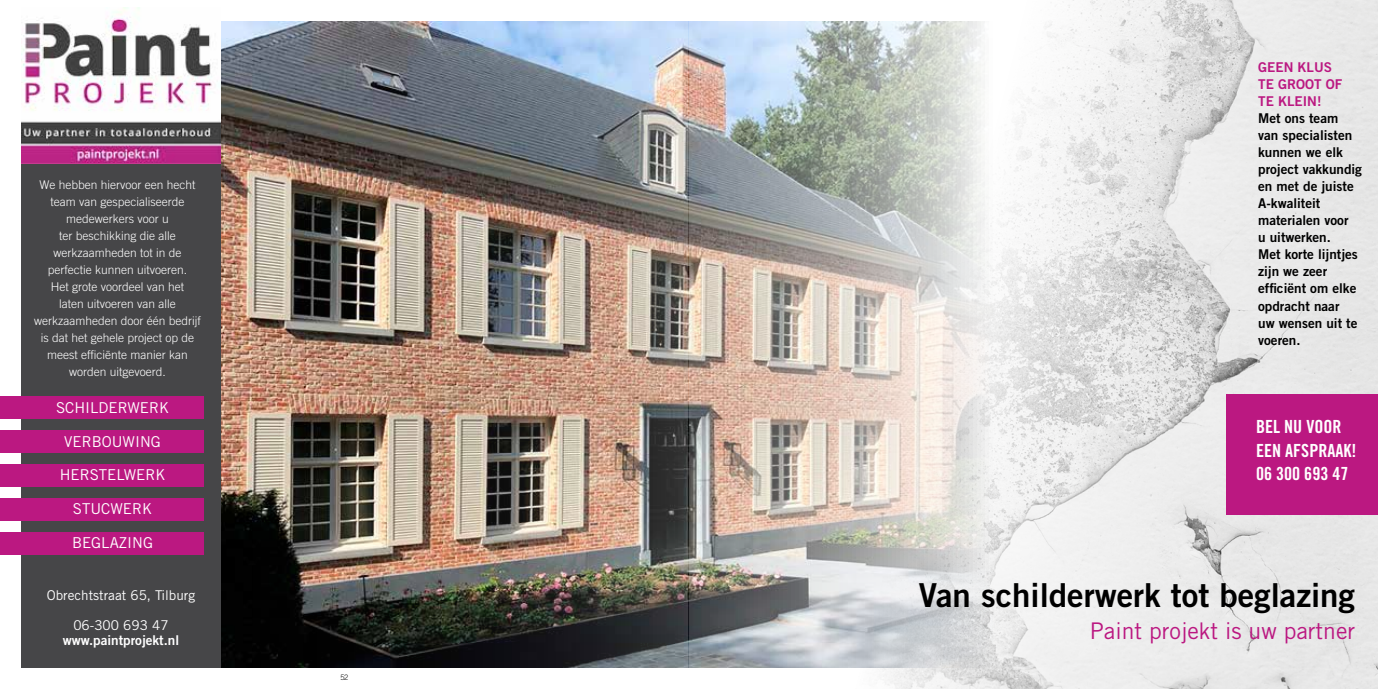
<style>
.page{position:relative;width:1378px;height:689px;background:#fff}
.page>*{position:absolute;margin:0;border:0;box-sizing:border-box;transform-origin:0 0}
.t1{font:33px "Trade Gothic LT Std Bd 2";color:#000}
.t2{font:22.95px "Trade Gothic LT Std";color:#bb1881}
.t3{font:18.15px/23.7px "Trade Gothic LT Std Bd Cn 20";color:#fff}
.t4{font:15px "Trade Gothic LT Std";color:#fff}
.t5{font:13.5px/17px "Trade Gothic LT Std Bd 2";color:#000}
.t6{font:13.5px "Trade Gothic LT Std";color:#fff}
.t7{font:13.5px/17px "Trade Gothic LT Std Bd 2";color:#bb1881}
.t8{font:13.5px "Trade Gothic LT Std Bd 2";color:#fff}
.t9{font:300 12px/17px "Trade Gothic LT Std";color:#fff;text-align:center}
.t10{font:300 7.5px "Trade Gothic LT Std";color:#000}
</style>
<div class="page">
<img style="left:220px;top:21px;width:589px;height:647px">
<div style="left:21px;top:164px;width:200px;height:504px;background:#464648"></div>
<div style="left:0;top:395px;width:203px;height:23px;background:#bb1881"></div>
<div style="left:0;top:429px;width:203px;height:23px;background:#bb1881"></div>
<div style="left:0;top:463px;width:203px;height:23px;background:#bb1881"></div>
<div style="left:0;top:497px;width:203px;height:23px;background:#bb1881"></div>
<div style="left:0;top:531px;width:203px;height:23px;background:#bb1881"></div>
<img style="left:21px;top:8px;width:199px;height:156px">
<img style="left:809px;top:0;width:569px;height:689px">
<div style="left:1226px;top:395px;width:152px;height:120px;background:#bb1881"></div>
<p class="t9" style="left:34px;top:176px;width:168px">We hebben hiervoor een hecht team van gespecialiseerde medewerkers voor u<br>ter beschikking die alle werkzaamheden tot in de perfectie kunnen uitvoeren.<br>Het grote voordeel van het<br>laten uitvoeren van alle werkzaamheden door één bedrijf is dat het gehele project op de meest efficiënte manier kan worden uitgevoerd.</p>
<p class="t4" style="left:56px;top:398px;width:115px">SCHILDERWERK</p>
<p class="t4" style="left:64px;top:432px;width:98px">VERBOUWING</p>
<p class="t4" style="left:60px;top:466px;width:107px">HERSTELWERK</p>
<p class="t4" style="left:73px;top:499px;width:81px">STUCWERK</p>
<p class="t4" style="left:72px;top:533px;width:82px">BEGLAZING</p>
<p class="t6" style="left:47px;top:587px;width:150px">Obrechtstraat 65, Tilburg</p>
<p class="t6" style="left:73px;top:617px;width:97px">06-300 693 47</p>
<p class="t8" style="left:63px;top:631px;width:118px">www.paintprojekt.nl</p>
<p class="t10" style="left:340px;top:672px;width:10px">52</p>
<p class="t7" style="left:1258px;top:59px;width:86px">GEEN KLUS<br>TE GROOT OF<br>TE KLEIN!</p>
<p class="t5" style="left:1258px;top:110px;width:105px">Met ons team<br>van specialisten kunnen we elk project vakkundig en met de juiste<br>A-kwaliteit materialen voor<br>u uitwerken.<br>Met korte lijntjes zijn we zeer efficiënt om elke opdracht naar<br>uw wensen uit te voeren.</p>
<h3 class="t3" style="left:1256px;top:414px;width:102px">BEL NU VOOR<br>EEN AFSPRAAK!<br>06 300 693 47</h3>
<h1 class="t1" style="left:919px;top:574px;width:438px">Van schilderwerk tot beglazing</h1>
<h2 class="t2" style="left:1090px;top:617px;width:267px">Paint projekt is uw partner</h2>
</div>
